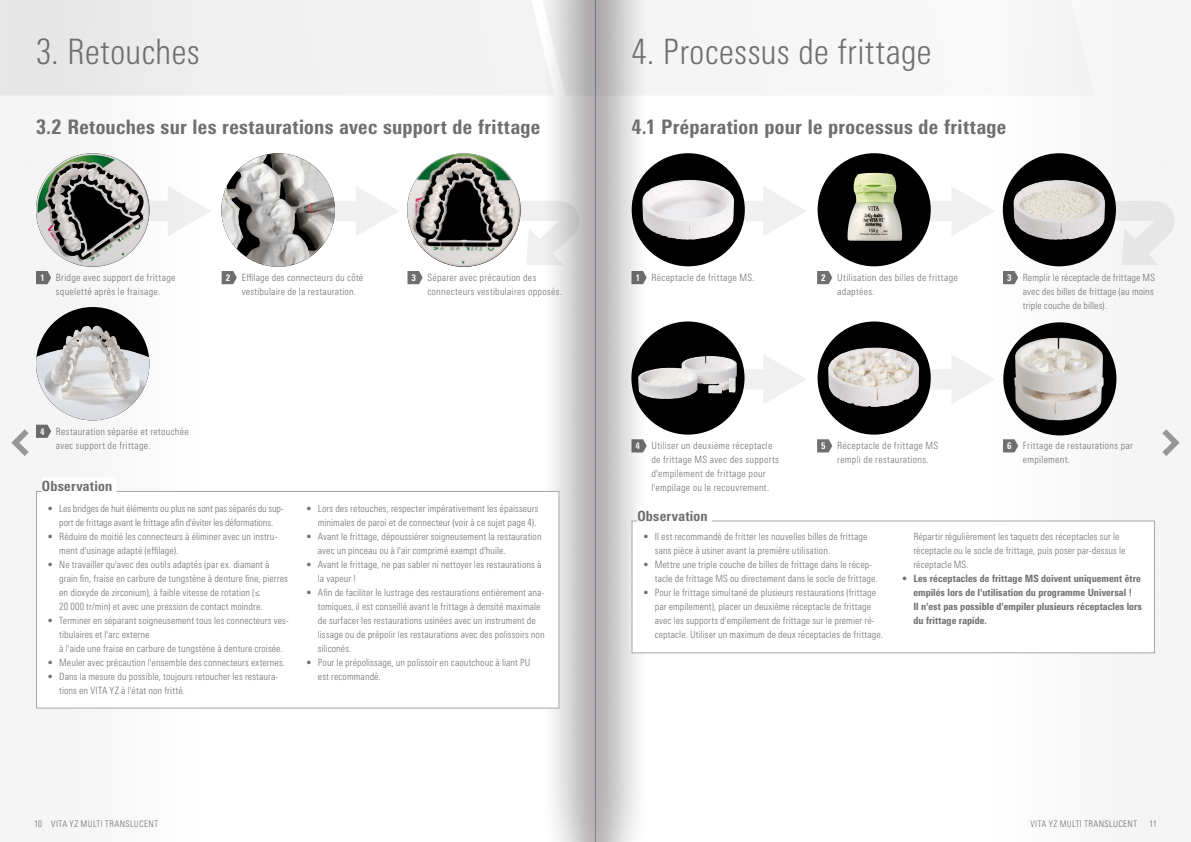
<style>
.page{position:relative;width:1191px;height:842px;background:#fff}
.page>*{position:absolute;margin:0;border:0;box-sizing:border-box;transform-origin:0 0}
.t1{font:300 condensed 35px "Univers Next Pro";letter-spacing:.005em;color:#6f6f6e}
.t2{font:800 condensed 20px "Univers Next Pro";letter-spacing:.02em;color:#6f6f6e}
.t3{font:800 condensed 14px "Univers Next Pro";letter-spacing:.02em;color:#6f6f6e}
.t4{font:300 condensed 10px/14px "Univers Next Pro";letter-spacing:.01em;color:#6f6f6e}
.t5{font:300 condensed 10px/14px "Univers Next Pro";letter-spacing:.03em;color:#6f6f6e}
.t6{font:800 condensed 10px/14px "Univers Next Pro";letter-spacing:.005em;color:#6f6f6e}
.t7{font:300 condensed 10px/14px "Univers Next Pro";letter-spacing:-.015em;color:#6f6f6e;text-align:center}
.t8{font:300 condensed 9px "Univers Next Pro";letter-spacing:.04em;color:#6f6f6e}
.t9{font:800 condensed 9px "Univers Next Pro";color:#fff}
</style>
<div class="page">
<img style="left:0;top:0;width:1188px;height:842px">
<svg style="left:1162px;top:429px;width:17px;height:27px"></svg>
<svg style="left:11px;top:429px;width:18px;height:27px"></svg>
<div style="left:36px;top:491px;width:523px;height:217px;background:#fff;border:1px solid #a7a7a8"></div>
<div style="left:42px;top:477px;width:8px;height:20px;background:#fff"></div>
<div style="left:50px;top:477px;width:8px;height:20px;background:#fff"></div>
<div style="left:58px;top:477px;width:6px;height:20px;background:#fff"></div>
<div style="left:64px;top:477px;width:7px;height:20px;background:#fff"></div>
<div style="left:71px;top:477px;width:5px;height:20px;background:#fff"></div>
<div style="left:76px;top:477px;width:7px;height:20px;background:#fff"></div>
<div style="left:83px;top:477px;width:7px;height:20px;background:#fff"></div>
<hr style="left:90px;top:477px;width:4px;height:20px;background:#fff">
<hr style="left:94px;top:477px;width:4px;height:20px;background:#fff">
<div style="left:98px;top:477px;width:7px;height:20px;background:#fff"></div>
<div style="left:105px;top:477px;width:7px;height:20px;background:#fff"></div>
<hr style="left:112px;top:477px;width:4px;height:20px;background:#fff">
<div style="left:631px;top:520px;width:524px;height:133px;background:#fff;border:1px solid #a7a7a8"></div>
<div style="left:637px;top:507px;width:9px;height:20px;background:#fff"></div>
<div style="left:646px;top:507px;width:7px;height:20px;background:#fff"></div>
<div style="left:653px;top:507px;width:7px;height:20px;background:#fff"></div>
<div style="left:660px;top:507px;width:6px;height:20px;background:#fff"></div>
<div style="left:666px;top:507px;width:6px;height:20px;background:#fff"></div>
<div style="left:672px;top:507px;width:6px;height:20px;background:#fff"></div>
<div style="left:678px;top:507px;width:7px;height:20px;background:#fff"></div>
<div style="left:685px;top:507px;width:5px;height:20px;background:#fff"></div>
<hr style="left:690px;top:507px;width:3px;height:20px;background:#fff">
<div style="left:693px;top:507px;width:7px;height:20px;background:#fff"></div>
<div style="left:700px;top:507px;width:8px;height:20px;background:#fff"></div>
<hr style="left:708px;top:507px;width:4px;height:20px;background:#fff">
<h1 class="t1" style="left:36px;top:32px;width:165px">3. Retouches</h1>
<h1 class="t1" style="left:631px;top:32px;width:302px">4. Processus de frittage</h1>
<h2 class="t2" style="left:36px;top:115px;width:506px">3.2 Retouches sur les restaurations avec support de frittage</h2>
<h2 class="t2" style="left:631px;top:115px;width:376px">4.1 Préparation pour le processus de frittage</h2>
<p class="t9" style="left:40px;top:272px;width:6px">1</p>
<p class="t4" style="left:56px;top:270px;width:121px">Bridge avec support de frittage squeletté après le fraisage.</p>
<p class="t4" style="left:242px;top:270px;width:123px">Effilage des connecteurs du côté vestibulaire de la restauration.</p>
<p class="t5" style="left:427px;top:270px;width:136px">Séparer avec précaution des connecteurs vestibulaires opposés.</p>
<p class="t9" style="left:226px;top:272px;width:6px">2</p>
<p class="t9" style="left:411px;top:272px;width:6px">3</p>
<p class="t9" style="left:635px;top:272px;width:6px">1</p>
<p class="t5" style="left:651px;top:270px;width:105px">Réceptacle de frittage MS.</p>
<p class="t9" style="left:821px;top:272px;width:6px">2</p>
<p class="t4" style="left:837px;top:270px;width:122px">Utilisation des billes de frittage adaptées.</p>
<p class="t9" style="left:1007px;top:272px;width:6px">3</p>
<p class="t4" style="left:1022px;top:270px;width:134px">Remplir le réceptacle de frittage MS avec des billes de frittage (au moins triple couche de billes).</p>
<p class="t9" style="left:40px;top:426px;width:6px">4</p>
<p class="t5" style="left:56px;top:424px;width:134px">Restauration séparée et retouchée avec support de frittage.</p>
<h3 class="t3" style="left:42px;top:478px;width:72px">Observation</h3>
<p class="t7" style="left:48px;top:501px;width:237px">• Les bridges de huit éléments ou plus ne sont pas séparés du sup&shy;port de frittage avant le frittage afin d'éviter les déformations.</p>
<p class="t4" style="left:59px;top:529px;width:220px;text-indent:-11px">• Réduire de moitié les connecteurs à éliminer avec un instru&shy;ment d'usinage adapté (effilage).</p>
<p class="t4" style="left:59px;top:557px;width:230px;text-indent:-11px">• Ne travailler qu'avec des outils adaptés (par ex. diamant à grain fin, fraise en carbure de tungstène à denture fine, pierres en dioxyde de zirconium), à faible vitesse de rotation (≤<br>20 000 tr/min) et avec une pression de contact moindre.</p>
<p class="t4" style="left:59px;top:613px;width:231px;text-indent:-11px">• Terminer en séparant soigneusement tous les connecteurs ves&shy;tibulaires et l'arc externe<br>à l'aide une fraise en carbure de tungstène à denture croisée.</p>
<p class="t4" style="left:48px;top:655px;width:239px">• Meuler avec précaution l'ensemble des connecteurs externes.</p>
<p class="t4" style="left:59px;top:669px;width:221px;text-indent:-11px">• Dans la mesure du possible, toujours retoucher les restaura&shy;tions en VITA YZ à l'état non fritté.</p>
<p class="t4" style="left:306px;top:501px;width:233px;text-align:right">• Lors des retouches, respecter impérativement les épaisseurs minimales de paroi et de connecteur (voir à ce sujet page 4).</p>
<p class="t4" style="left:318px;top:529px;width:225px;text-indent:-11px">• Avant le frittage, dépoussiérer soigneusement la restauration avec un pinceau ou à l'air comprimé exempt d'huile.</p>
<p class="t4" style="left:318px;top:557px;width:225px;text-indent:-11px">• Avant le frittage, ne pas sabler ni nettoyer les restaurations à la vapeur !</p>
<p class="t4" style="left:318px;top:585px;width:228px;text-indent:-11px">• Afin de faciliter le lustrage des restaurations entièrement ana&shy;tomiques, il est conseillé avant le frittage à densité maximale de surfacer les restaurations usinées avec un instrument de lissage ou de prépolir les restaurations avec des polissoirs non siliconés.</p>
<p class="t4" style="left:318px;top:655px;width:214px;text-indent:-11px">• Pour le prépolissage, un polissoir en caoutchouc à liant PU est recommandé.</p>
<p class="t9" style="left:635px;top:441px;width:6px">4</p>
<p class="t4" style="left:651px;top:438px;width:129px">Utiliser un deuxième réceptacle de frittage MS avec des supports d'empilement de frittage pour l'empilage ou le recouvrement.</p>
<p class="t9" style="left:821px;top:441px;width:6px">5</p>
<p class="t5" style="left:837px;top:438px;width:102px">Réceptacle de frittage MS rempli de restaurations.</p>
<p class="t9" style="left:1007px;top:441px;width:6px">6</p>
<p class="t4" style="left:1022px;top:438px;width:112px">Frittage de restaurations par empilement.</p>
<h3 class="t3" style="left:637px;top:508px;width:72px">Observation</h3>
<p class="t4" style="left:655px;top:529px;width:214px;text-indent:-11px">• Il est recommandé de fritter les nouvelles billes de frittage sans pièce à usiner avant la première utilisation.</p>
<p class="t4" style="left:655px;top:557px;width:224px;text-indent:-11px">• Mettre une triple couche de billes de frittage dans le récep&shy;tacle de frittage MS ou directement dans le socle de frittage.</p>
<p class="t4" style="left:655px;top:585px;width:230px;text-indent:-11px">• Pour le frittage simultané de plusieurs restaurations (frittage par empilement), placer un deuxième réceptacle de frittage avec les supports d'empilement de frittage sur le premier ré&shy;ceptacle. Utiliser un maximum de deux réceptacles de frittage.</p>
<p class="t4" style="left:913px;top:529px;width:214px">Répartir régulièrement les taquets des réceptacles sur le réceptacle ou le socle de frittage, puis poser par-dessus le réceptacle MS.</p>
<p class="t6" style="left:913px;top:571px;width:230px;text-indent:-11px">• Les réceptacles de frittage MS doivent uniquement être empilés lors de l'utilisation du programme Universal !<br>Il n'est pas possible d'empiler plusieurs réceptacles lors du frittage rapide.</p>
<p class="t8" style="left:34px;top:819px;width:125px">10 VITA YZ MULTI TRANSLUCENT</p>
<p class="t8" style="left:1030px;top:819px;width:108px">VITA YZ MULTI TRANSLUCENT</p>
<p class="t8" style="left:1149px;top:819px;width:9px">11</p>
</div>
